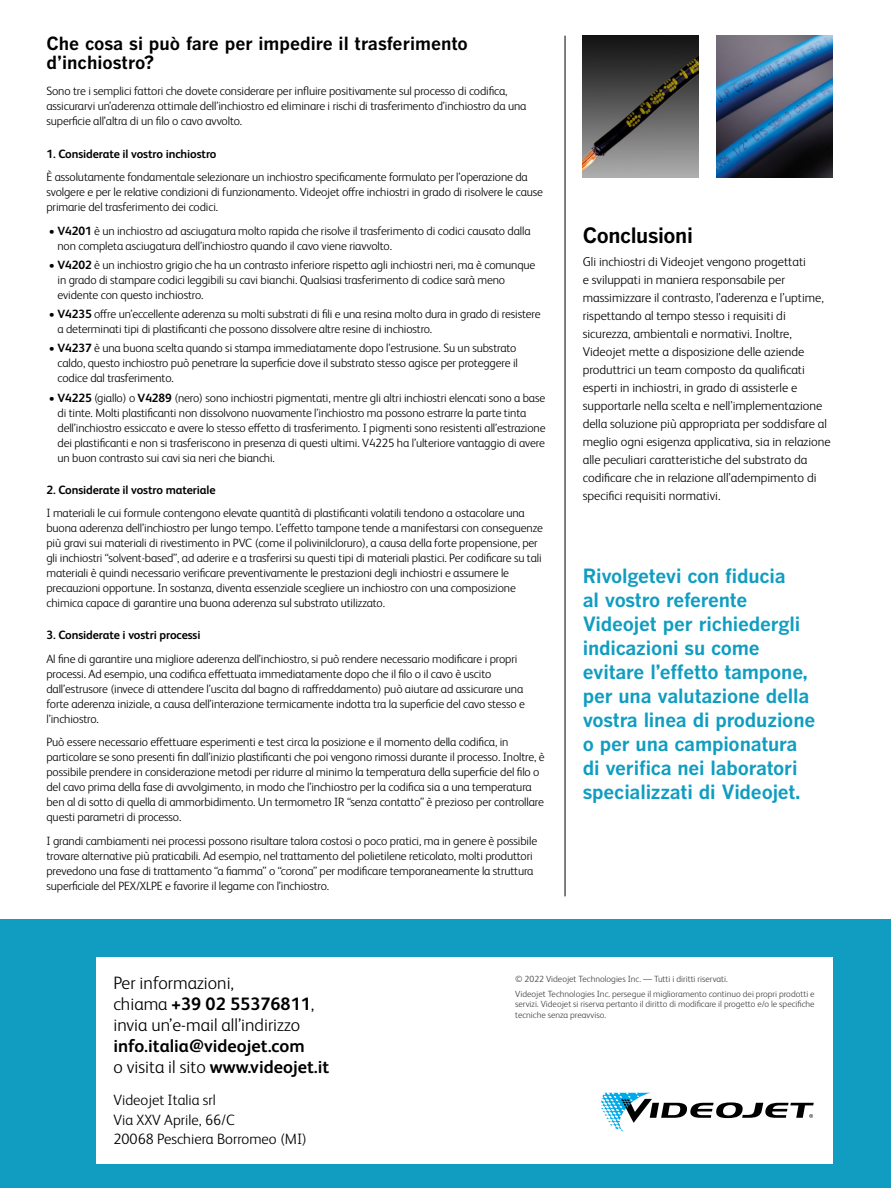
<style>
.page{position:relative;width:891px;height:1188px;background:#fff}
.page>*{position:absolute;margin:0;border:0;box-sizing:border-box;transform-origin:0 0}
.t1{font:700 21px "Benton Gothic";letter-spacing:-.02em;color:#000}
.t2{font:700 19.5px/24px "Benton Gothic";letter-spacing:-.01em;color:#109dc1}
.t3{font:300 18px/21px "FS Albert Pro";color:#000}
.t4{font:700 18px/19.5px "Benton Gothic";color:#000}
.t5{font:700 18px/21px "FS Albert Pro";color:#000}
.t6{font:300 15px/19.5px "FS Albert Pro";color:#000}
.t7{font:300 12.75px/18px "FS Albert Pro";color:#000}
.t8{font:300 12px/15px "FS Albert Pro";letter-spacing:-.01em;color:#000}
.t9{font:700 12px "FS Albert Pro";letter-spacing:-.01em;color:#000}
.t10{font:300 9px/14.7px "FS Albert Pro";color:#414042}
.s1{font-weight:700}
.s2{font-weight:300}
</style>
<div class="page">
<hr style="left:565px;top:36px;width:1px;height:860px;background:#000">
<img style="left:716px;top:36px;width:116px;height:141px">
<img style="left:583px;top:36px;width:116px;height:141px">
<div style="left:0;top:919px;width:891px;height:269px;background:#109dc1"></div>
<div style="left:96px;top:958px;width:737px;height:206px;background:#fff"></div>
<svg style="left:601px;top:1092px;width:213px;height:40px"></svg>
<h3 class="t4" style="left:46px;top:34px;width:423px">Che cosa si può fare per impedire il trasferimento d’inchiostro?</h3>
<p class="t8" style="left:46px;top:83px;width:482px">Sono tre i semplici fattori che dovete considerare per influire positivamente sul processo di codifica, assicurarvi un’aderenza ottimale dell’inchiostro ed eliminare i rischi di trasferimento d’inchiostro da una superficie all’altra di un filo o cavo avvolto.</p>
<p class="t9" style="left:46px;top:145px;width:172px">1. Considerate il vostro inchiostro</p>
<p class="t8" style="left:46px;top:169px;width:498px">È assolutamente fondamentale selezionare un inchiostro specificamente formulato per l’operazione da svolgere e per le relative condizioni di funzionamento. Videojet offre inchiostri in grado di risolvere le cause primarie del trasferimento dei codici.</p>
<p class="t8" style="left:57px;top:222px;width:475px;text-indent:-9px">• <span class="s1">V4201</span> è un inchiostro ad asciugatura molto rapida che risolve il trasferimento di codici causato dalla non completa asciugatura dell’inchiostro quando il cavo viene riavvolto.</p>
<p class="t8" style="left:57px;top:256px;width:479px;text-indent:-9px">• <span class="s1">V4202</span> è un inchiostro grigio che ha un contrasto inferiore rispetto agli inchiostri neri, ma è comunque in grado di stampare codici leggibili su cavi bianchi. Qualsiasi trasferimento di codice sarà meno evidente con questo inchiostro.</p>
<p class="t8" style="left:57px;top:306px;width:485px;text-indent:-9px">• <span class="s1">V4235</span> offre un’eccellente aderenza su molti substrati di fili e una resina molto dura in grado di resistere a determinati tipi di plastificanti che possono dissolvere altre resine di inchiostro.</p>
<p class="t8" style="left:57px;top:340px;width:462px;text-align:justify;text-indent:-9px">• <span class="s1">V4237</span> è una buona scelta quando si stampa immediatamente dopo l’estrusione. Su un substrato caldo, questo inchiostro può penetrare la superficie dove il substrato stesso agisce per proteggere il codice dal trasferimento.</p>
<p class="t8" style="left:57px;top:389px;width:490px;text-indent:-9px">• <span class="s1">V4225</span> (giallo) o <span class="s1">V4289</span> (nero) sono inchiostri pigmentati, mentre gli altri inchiostri elencati sono a base di tinte. Molti plastificanti non dissolvono nuovamente l’inchiostro ma possono estrarre la parte tinta dell’inchiostro essiccato e avere lo stesso effetto di trasferimento. I pigmenti sono resistenti all’estrazione dei plastificanti e non si trasferiscono in presenza di questi ultimi. V4225 ha l’ulteriore vantaggio di avere un buon contrasto sui cavi sia neri che bianchi.</p>
<p class="t9" style="left:46px;top:481px;width:171px">2. Considerate il vostro materiale</p>
<p class="t8" style="left:46px;top:505px;width:498px">I materiali le cui formule contengono elevate quantità di plastificanti volatili tendono a ostacolare una buona aderenza dell’inchiostro per lungo tempo. L’effetto tampone tende a manifestarsi con conseguenze più gravi sui materiali di rivestimento in PVC (come il polivinilcloruro), a causa della forte propensione, per gli inchiostri “solvent-based”, ad aderire e a trasferirsi su questi tipi di materiali plastici. Per codificare su tali materiali è quindi necessario verificare preventivamente le prestazioni degli inchiostri e assumere le precauzioni opportune. In sostanza, diventa essenziale scegliere un inchiostro con una composizione chimica capace di garantire una buona aderenza sul substrato utilizzato.</p>
<p class="t9" style="left:46px;top:627px;width:156px">3. Considerate i vostri processi</p>
<p class="t8" style="left:46px;top:650px;width:480px">Al fine di garantire una migliore aderenza dell’inchiostro, si può rendere necessario modificare i propri processi. Ad esempio, una codifica effettuata immediatamente dopo che il filo o il cavo è uscito dall’estrusore (invece di attendere l’uscita dal bagno di raffreddamento) può aiutare ad assicurare una forte aderenza iniziale, a causa dell’interazione termicamente indotta tra la superficie del cavo stesso e l’inchiostro.</p>
<p class="t8" style="left:46px;top:734px;width:500px">Può essere necessario effettuare esperimenti e test circa la posizione e il momento della codifica, in particolare se sono presenti fin dall’inizio plastificanti che poi vengono rimossi durante il processo. Inoltre, è possibile prendere in considerazione metodi per ridurre al minimo la temperatura della superficie del filo o del cavo prima della fase di avvolgimento, in modo che l’inchiostro per la codifica sia a una temperatura ben al di sotto di quella di ammorbidimento. Un termometro IR “senza contatto” è prezioso per controllare questi parametri di processo.</p>
<p class="t8" style="left:46px;top:832px;width:492px">I grandi cambiamenti nei processi possono risultare talora costosi o poco pratici, ma in genere è possibile trovare alternative più praticabili. Ad esempio, nel trattamento del polietilene reticolato, molti produttori prevedono una fase di trattamento “a fiamma” o “corona” per modificare temporaneamente la struttura superficiale del PEX/XLPE e favorire il legame con l’inchiostro.</p>
<h1 class="t1" style="left:583px;top:224px;width:112px">Conclusioni</h1>
<p class="t7" style="left:583px;top:251px;width:250px">Gli inchiostri di Videojet vengono progettati<br>e sviluppati in maniera responsabile per massimizzare il contrasto, l’aderenza e l’uptime, rispettando al tempo stesso i requisiti di sicurezza, ambientali e normativi. Inoltre, Videojet mette a disposizione delle aziende produttrici un team composto da qualificati esperti in inchiostri, in grado di assisterle e supportarle nella scelta e nell’implementazione della soluzione più appropriata per soddisfare al meglio ogni esigenza applicativa, sia in relazione alle peculiari caratteristiche del substrato da codificare che in relazione all’adempimento di specifici requisiti normativi.</p>
<p class="t2" style="left:583px;top:564px;width:234px">Rivolgetevi con fiducia<br>al vostro referente<br>Videojet per richiedergli indicazioni su come evitare l’effetto tampone, per una valutazione della vostra linea di produzione o per una campionatura di verifica nei laboratori specializzati di Videojet.</p>
<h3 class="t3" style="left:113px;top:971px;width:202px">Per informazioni,<br>chiama <span class="s1">+39 02 55376811</span>, invia un’e-mail all’indirizzo</h3>
<h3 class="t5" style="left:113px;top:1034px;width:218px">info.italia@videojet.com<br><span class="s2">o visita il sito</span> www.videojet.it</h3>
<p class="t6" style="left:113px;top:1089px;width:195px">Videojet Italia srl<br>Via XXV Aprile, 66/C<br>20068 Peschiera Borromeo (MI)</p>
<p class="t10" style="left:515px;top:971px;width:301px">© 2022 Videojet Technologies Inc. — Tutti i diritti riservati.<br>Videojet Technologies Inc. persegue il miglioramento continuo dei propri prodotti e</p>
<p class="t10" style="left:515px;top:998px;width:301px;line-height:10.5px">servizi. Videojet si riserva pertanto il diritto di modificare il progetto e/o le specifiche tecniche senza preavviso.</p>
</div>
